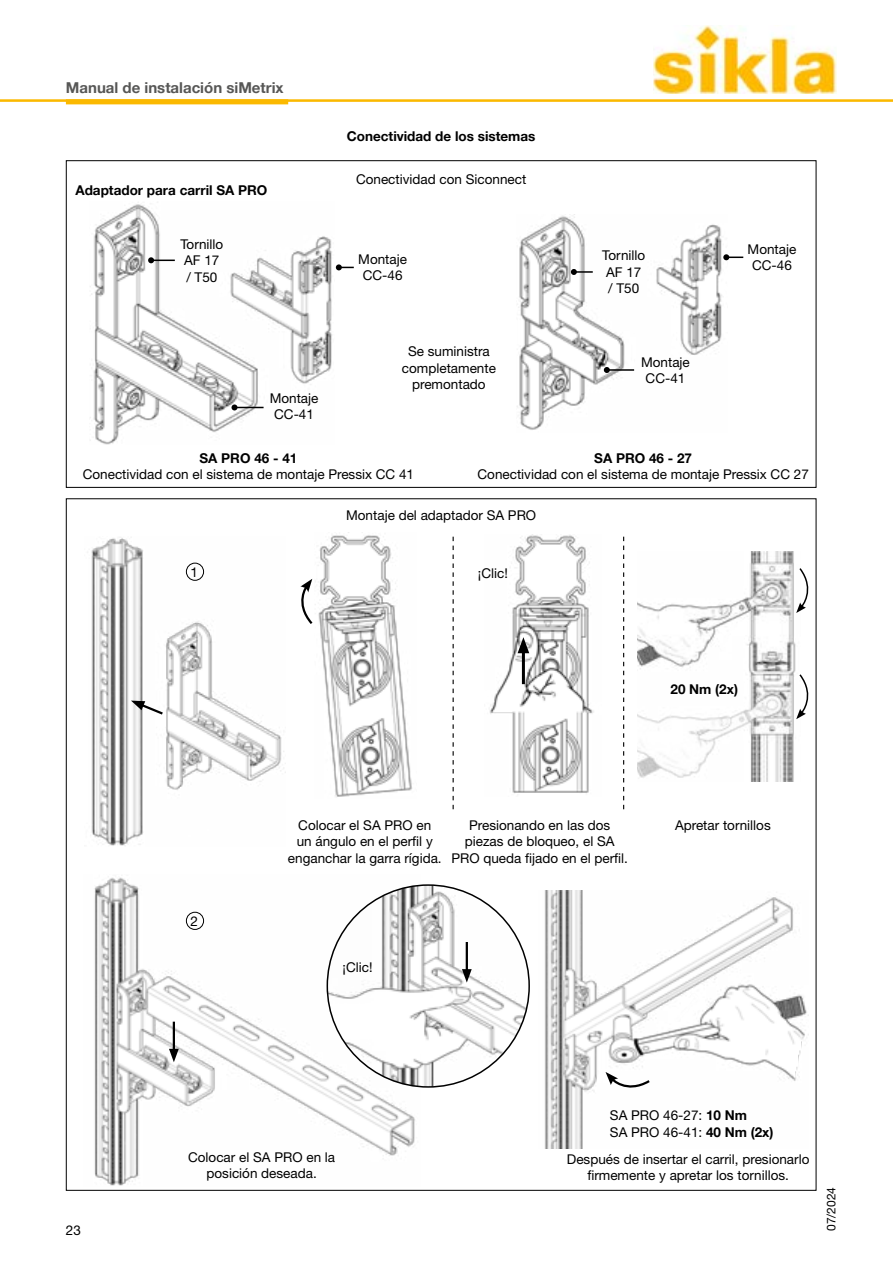
<style>
.page{position:relative;width:893px;height:1263px;background:#fff}
.page>*{position:absolute;margin:0;border:0;box-sizing:border-box;transform-origin:0 0}
.t1{font:700 15px "Helvetica Neue LT Pro";color:#575756}
.t2{font:13.5px/16.5px "Helvetica Neue LT Pro";color:#000;text-align:center}
.t3{font:700 13.5px "Helvetica Neue LT Pro";color:#000}
.t4{font:12px "Helvetica Neue LT Pro";color:#000}
.s1{font-weight:700}
</style>
<div class="page">
<img style="left:90px;top:204px;width:242px;height:241px">
<hr style="left:234px;top:407px;width:30px;height:1px;background:#000">
<svg style="left:231px;top:404px;width:6px;height:6px"></svg>
<svg style="left:148px;top:257px;width:27px;height:6px"></svg>
<svg style="left:336px;top:264px;width:18px;height:6px"></svg>
<img style="left:91px;top:538px;width:195px;height:308px">
<svg style="left:131px;top:701px;width:34px;height:15px"></svg>
<img style="left:315px;top:532px;width:97px;height:265px">
<svg style="left:300px;top:579px;width:13px;height:45px"></svg>
<svg style="left:453px;top:537px;width:1px;height:272px"></svg>
<svg style="left:623px;top:537px;width:1px;height:272px"></svg>
<img style="left:489px;top:535px;width:105px;height:258px">
<hr style="left:522px;top:647px;width:3px;height:37px;background:#000">
<svg style="left:518px;top:637px;width:11px;height:16px"></svg>
<div style="left:186px;top:563px;width:18px;height:18px;border:1px solid #000;border-radius:50%"></div>
<img style="left:94px;top:877px;width:324px;height:309px">
<div style="left:186px;top:912px;width:18px;height:18px;border:1px solid #000;border-radius:50%"></div>
<hr style="left:173px;top:1022px;width:2px;height:31px;background:#000">
<svg style="left:169px;top:1049px;width:10px;height:13px"></svg>
<img style="left:327px;top:885px;width:202px;height:202px;border-radius:101px">
<hr style="left:466px;top:942px;width:2px;height:31px;background:#000">
<svg style="left:462px;top:969px;width:10px;height:13px"></svg>
<img style="left:544px;top:891px;width:263px;height:258px">
<svg style="left:605px;top:1072px;width:47px;height:22px"></svg>
<img style="left:517px;top:214px;width:211px;height:216px">
<hr style="left:607px;top:369px;width:27px;height:2px;background:#000">
<svg style="left:604px;top:367px;width:6px;height:6px"></svg>
<svg style="left:723px;top:254px;width:20px;height:6px"></svg>
<svg style="left:571px;top:269px;width:22px;height:6px"></svg>
<svg style="left:800px;top:566px;width:16px;height:47px"></svg>
<img style="left:637px;top:552px;width:163px;height:230px">
<svg style="left:796px;top:673px;width:20px;height:46px"></svg>
<hr style="left:0;top:99px;width:893px;height:3px;background:#fbb900">
<div style="left:66px;top:99px;width:222px;height:5px;background:#fbb900"></div>
<img style="left:653px;top:25px;width:183px;height:68px">
<p class="t1" style="left:66px;top:79px;width:219px">Manual de instalación siMetrix</p>
<p class="t3" style="left:75px;top:181px;width:193px">Adaptador para carril SA PRO</p>
<p class="t2" style="left:180px;top:235px;width:44px;text-align:left">Tornillo<br>AF 17 / T50</p>
<p class="t2" style="left:270px;top:390px;width:50px">Montaje<br>CC-41</p>
<p class="t3" style="left:347px;top:128px;width:190px">Conectividad de los sistemas</p>
<p class="t2" style="left:356px;top:170px;width:172px">Conectividad con Siconnect</p>
<p class="t2" style="left:358px;top:251px;width:50px">Montaje<br>CC-46</p>
<p class="t2" style="left:402px;top:343px;width:96px">Se suministra completamente premontado</p>
<p class="t2" style="left:602px;top:247px;width:44px;text-align:left">Tornillo<br>AF 17 / T50</p>
<p class="t2" style="left:641px;top:353px;width:50px">Montaje<br>CC-41</p>
<p class="t2" style="left:748px;top:240px;width:50px">Montaje<br>CC-46</p>
<p class="t3" style="left:200px;top:449px;width:99px">SA PRO 46 - 41</p>
<p class="t2" style="left:83px;top:466px;width:333px">Conectividad con el sistema de montaje Pressix CC 41</p>
<p class="t3" style="left:594px;top:449px;width:99px">SA PRO 46 - 27</p>
<p class="t2" style="left:477px;top:466px;width:333px">Conectividad con el sistema de montaje Pressix CC 27</p>
<p class="t2" style="left:346px;top:507px;width:192px">Montaje del adaptador SA PRO</p>
<p class="t2" style="left:190px;top:563px;width:9px">1</p>
<p class="t2" style="left:478px;top:565px;width:31px">¡Clic!</p>
<p class="t3" style="left:670px;top:680px;width:69px">20 Nm (2x)</p>
<p class="t2" style="left:190px;top:912px;width:9px">2</p>
<p class="t2" style="left:288px;top:816px;width:155px">Colocar el SA PRO en<br>un ángulo en el perfil y enganchar la garra rígida.</p>
<p class="t2" style="left:451px;top:816px;width:178px">Presionando en las dos piezas de bloqueo, el SA<br>PRO queda fijado en el perfil.</p>
<p class="t2" style="left:675px;top:816px;width:97px">Apretar tornillos</p>
<p class="t2" style="left:343px;top:958px;width:31px">¡Clic!</p>
<p class="t2" style="left:66px;top:1222px;width:17px">23</p>
<p class="t2" style="left:610px;top:1107px;width:165px;text-align:left">SA PRO 46-27: <span class="s1">10 Nm<br></span>SA PRO 46-41: <span class="s1">40 Nm (2x)</span></p>
<p class="t2" style="left:188px;top:1148px;width:149px">Colocar el SA PRO en la posición deseada.</p>
<p class="t2" style="left:567px;top:1150px;width:244px">Después de insertar el carril, presionarlo firmemente y apretar los tornillos.</p>
<p class="t4" style="left:824px;top:1231px;width:46px;rotate:-90deg">07/2024</p>
</div>
